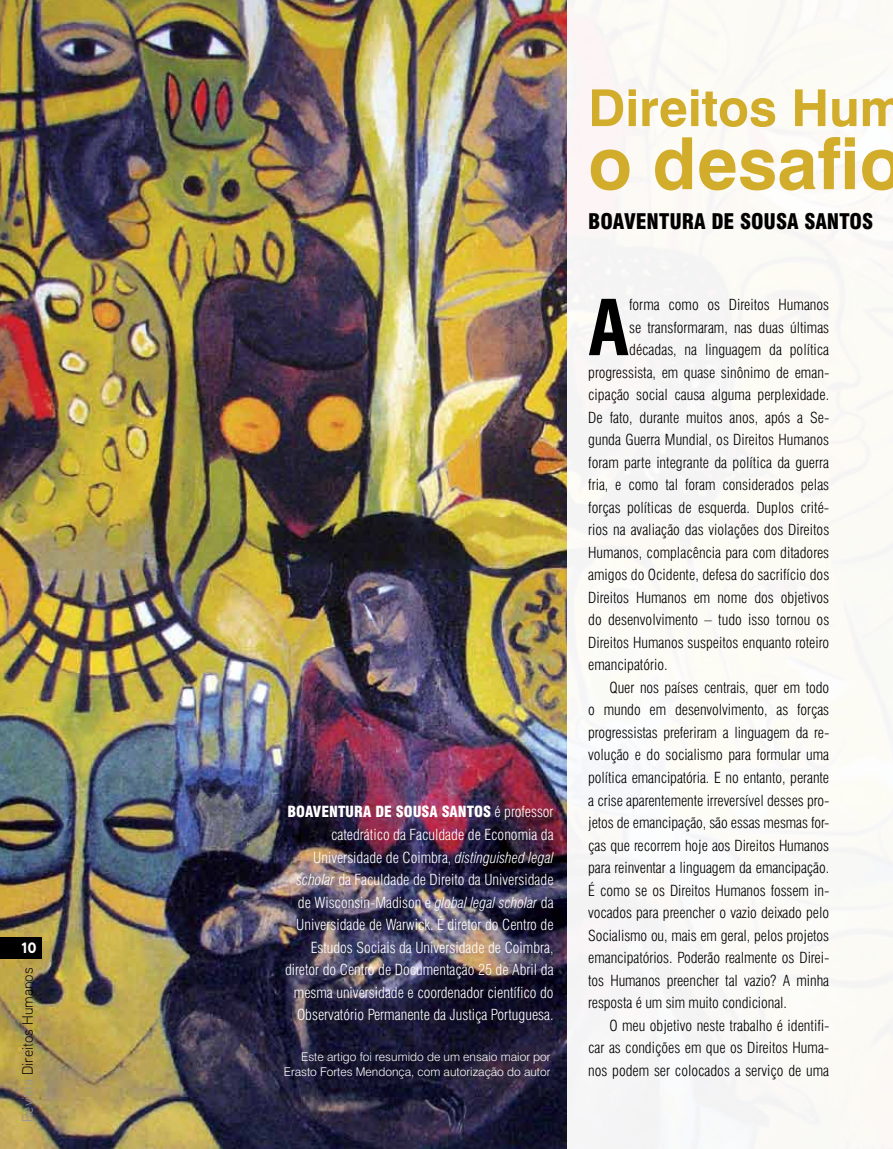
<style>
.page{position:relative;width:893px;height:1149px;background:#fff}
.page>*{position:absolute;margin:0;border:0;box-sizing:border-box;transform-origin:0 0}
.t1{font:700 condensed 74.85px "Swiss 721 BT";color:#000}
.t2{font:700 72px "Swiss 721 BT";color:#d2ac2b}
.t3{font:700 51px "Swiss 721 BT";color:#d2ac2b}
.t4{font:900 condensed 21px "Swiss 721 BT";color:#000}
.t5{font:300 condensed 15px "Swiss 721 BT";color:#000}
.t6{font:300 condensed 15px/22.5px "Swiss 721 BT";color:#fff;text-align:right}
.t7{font:300 15px "Aaux Pro";color:#000}
.t8{font:900 15px "Aaux Pro";color:#fff}
.t9{font:300 12px/15px "Swiss 721 BT";color:#fff;text-align:right}
.s1{color:#939598}
.s2{font-weight:900}
.s3{font-style:italic}
</style>
<div class="page">
<img style="left:0;top:0;width:893px;height:1148px">
<div style="left:0;top:937px;width:42px;height:21px;background:#000"></div>
<p class="t8" style="left:21px;top:938px;width:17px">10</p>
<p class="t7" style="left:18px;top:1121px;width:156px;rotate:-90deg"><span class="s1">Revista</span> Direitos Humanos</p>
<p class="t6" style="left:285px;top:800px;width:270px"><span class="s2">BOAVENTURA DE SOUSA SANTOS</span> é professor catedrático da Faculdade de Economia da Universidade de Coimbra, <span class="s3">distinguished legal scholar</span> da Faculdade de Direito da Universidade de Wisconsin-Madison e <span class="s3">global legal scholar</span> da Universidade de Warwick. É diretor do Centro de Estudos Sociais da Universidade de Coimbra, diretor do Centro de Documentação 25 de Abril da mesma universidade e coordenador científico do Observatório Permanente da Justiça Portuguesa.</p>
<p class="t9" style="left:284px;top:1048px;width:268px">Este artigo foi resumido de um ensaio maior por<br>Erasto Fortes Mendonça, com autorização do autor</p>
<h3 class="t3" style="left:588px;top:77px;width:318px">Direitos Hum</h3>
<h2 class="t2" style="left:588px;top:119px;width:317px">o desafio</h2>
<h3 class="t4" style="left:588px;top:208px;width:285px">BOAVENTURA DE SOUSA SANTOS</h3>
<h1 class="t1" style="left:588px;top:283px;width:42px">A</h1>
<p class="t5" style="left:629px;top:295px;width:201px">forma como os Direitos Humanos</p>
<p class="t5" style="left:629px;top:318px;width:201px">se transformaram, nas duas últimas</p>
<p class="t5" style="left:629px;top:340px;width:201px">décadas, na linguagem da política</p>
<p class="t5" style="left:588px;top:363px;width:242px">progressista, em quase sinônimo de eman-</p>
<p class="t5" style="left:588px;top:385px;width:242px">cipação social causa alguma perplexidade.</p>
<p class="t5" style="left:588px;top:408px;width:242px">De fato, durante muitos anos, após a Se-</p>
<p class="t5" style="left:588px;top:430px;width:242px">gunda Guerra Mundial, os Direitos Humanos</p>
<p class="t5" style="left:588px;top:453px;width:242px">foram parte integrante da política da guerra</p>
<p class="t5" style="left:588px;top:475px;width:242px">fria, e como tal foram considerados pelas</p>
<p class="t5" style="left:588px;top:498px;width:242px">forças políticas de esquerda. Duplos crité-</p>
<p class="t5" style="left:588px;top:520px;width:242px">rios na avaliação das violações dos Direitos</p>
<p class="t5" style="left:588px;top:543px;width:242px">Humanos, complacência para com ditadores</p>
<p class="t5" style="left:588px;top:565px;width:242px">amigos do Ocidente, defesa do sacrifício dos</p>
<p class="t5" style="left:588px;top:588px;width:242px">Direitos Humanos em nome dos objetivos</p>
<p class="t5" style="left:588px;top:610px;width:242px">do desenvolvimento – tudo isso tornou os</p>
<p class="t5" style="left:588px;top:633px;width:242px">Direitos Humanos suspeitos enquanto roteiro</p>
<p class="t5" style="left:588px;top:655px;width:81px">emancipatório.</p>
<p class="t5" style="left:609px;top:678px;width:221px">Quer nos países centrais, quer em todo</p>
<p class="t5" style="left:588px;top:700px;width:242px">o mundo em desenvolvimento, as forças</p>
<p class="t5" style="left:588px;top:723px;width:242px">progressistas preferiram a linguagem da re-</p>
<p class="t5" style="left:588px;top:745px;width:242px">volução e do socialismo para formular uma</p>
<p class="t5" style="left:588px;top:768px;width:242px">política emancipatória. E no entanto, perante</p>
<p class="t5" style="left:588px;top:790px;width:242px">a crise aparentemente irreversível desses pro-</p>
<p class="t5" style="left:588px;top:813px;width:242px">jetos de emancipação, são essas mesmas for-</p>
<p class="t5" style="left:588px;top:835px;width:242px">ças que recorrem hoje aos Direitos Humanos</p>
<p class="t5" style="left:588px;top:858px;width:242px">para reinventar a linguagem da emancipação.</p>
<p class="t5" style="left:588px;top:880px;width:242px">É como se os Direitos Humanos fossem in-</p>
<p class="t5" style="left:588px;top:903px;width:242px">vocados para preencher o vazio deixado pelo</p>
<p class="t5" style="left:588px;top:925px;width:242px">Socialismo ou, mais em geral, pelos projetos</p>
<p class="t5" style="left:588px;top:948px;width:242px">emancipatórios. Poderão realmente os Direi-</p>
<p class="t5" style="left:588px;top:970px;width:242px">tos Humanos preencher tal vazio? A minha</p>
<p class="t5" style="left:588px;top:993px;width:200px">resposta é um sim muito condicional.</p>
<p class="t5" style="left:609px;top:1015px;width:221px">O meu objetivo neste trabalho é identifi-</p>
<p class="t5" style="left:588px;top:1038px;width:242px">car as condições em que os Direitos Huma-</p>
<p class="t5" style="left:588px;top:1060px;width:242px">nos podem ser colocados a serviço de uma</p>
</div>
